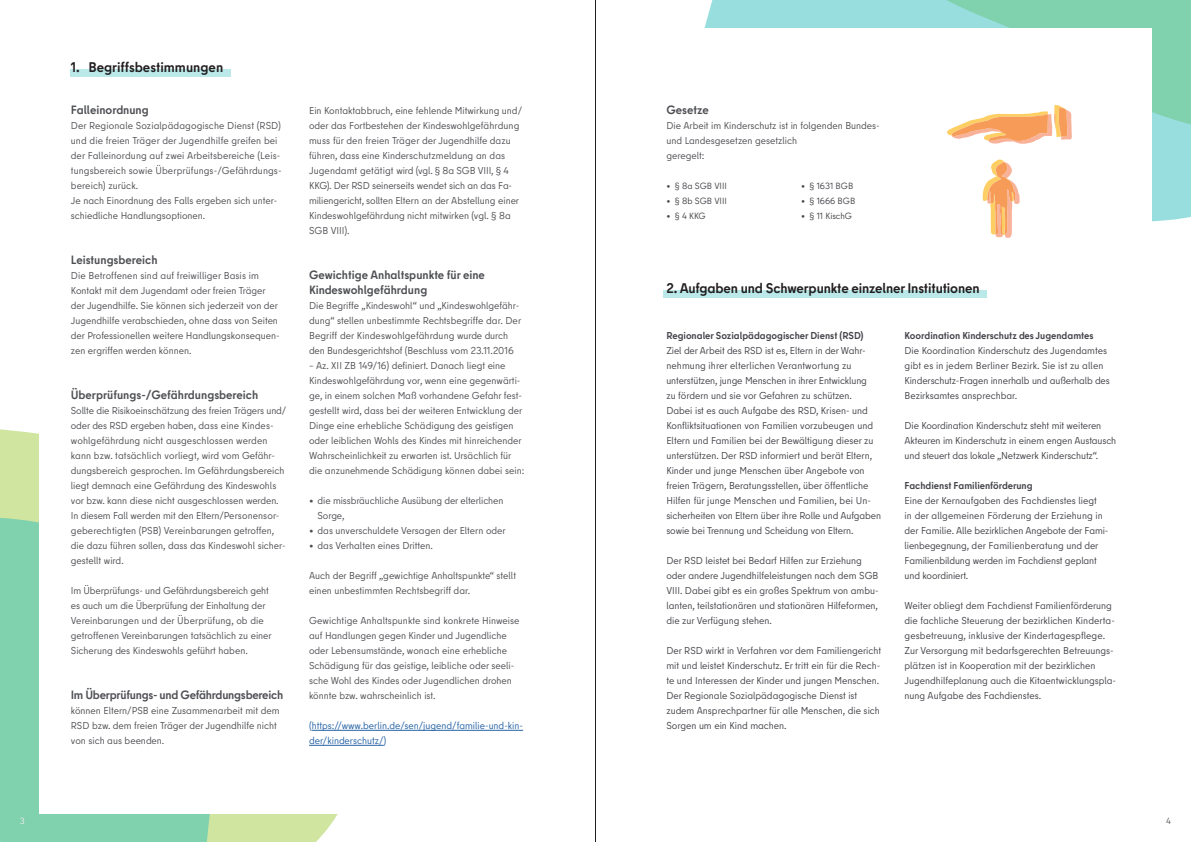
<style>
.page{position:relative;width:1191px;height:842px;background:#fff}
.page>*{position:absolute;margin:0;border:0;box-sizing:border-box;transform-origin:0 0}
.t1{font:700 14px "Berlin Type";letter-spacing:-.01em;color:#231f20}
.t2{font:700 12px/15px "Berlin Type";color:#4f5054}
.t3{font:700 12px "Berlin Type";letter-spacing:-.02em;color:#4f5054}
.t4{font:10px/15px "Berlin Type";color:#4f5054}
.t5{font:10px/15px "Berlin Type";color:#434449}
.t6{font:700 10px "Berlin Type";color:#434449}
.t7{font:10px/15px "Berlin Type";color:#2462a4}
.t8{font:9px "Berlin Type";color:#434449}
.t9{font:9px "Berlin Type";color:#5b5c61}
.t10{font:9px "Berlin Type";color:#fff}
</style>
<div class="page">
<svg style="left:0;top:429px;width:338px;height:413px;background:#d3e6a6"></svg>
<div style="left:0;top:508px;width:216px;height:334px;background:#80d1ae"></div>
<div style="left:40px;top:28px;width:516px;height:786px;background:#fff"></div>
<div style="left:70px;top:69px;width:160px;height:8px;background:#bbe9e9"></div>
<hr style="left:312px;top:730px;width:211px;height:1px;background:#2462a4">
<hr style="left:309px;top:745px;width:74px;height:1px;background:#2462a4">
<svg style="left:704px;top:0;width:487px;height:222px;background:#8ed8c8"></svg>
<div style="left:635px;top:28px;width:516px;height:786px;background:#fff"></div>
<div style="left:663px;top:290px;width:323px;height:8px;background:#bbe9e9"></div>
<svg style="left:982px;top:160px;width:37px;height:78px"></svg>
<svg style="left:947px;top:105px;width:124px;height:39px"></svg>
<hr style="left:595px;top:0;width:1px;height:842px;background:#231f20">
<p class="t10" style="left:20px;top:815px;width:7px">3</p>
<h1 class="t1" style="left:71px;top:58px;width:154px">1. Begriffsbestimmungen</h1>
<p class="t2" style="left:71px;top:103px;width:79px">Falleinordnung</p>
<p class="t4" style="left:71px;top:118px;width:212px">Der Regionale Sozialpädagogische Dienst (RSD) und die freien Träger der Jugendhilfe greifen bei der Falleinordung auf zwei Arbeitsbereiche (Leis&shy;tungsbereich sowie Überprüfungs-/Gefährdungs&shy;bereich) zurück.<br>Je nach Einordnung des Falls ergeben sich unter&shy;schiedliche Handlungsoptionen.</p>
<p class="t2" style="left:71px;top:253px;width:88px">Leistungsbereich</p>
<p class="t4" style="left:71px;top:268px;width:210px">Die Betroffenen sind auf freiwilliger Basis im Kontakt mit dem Jugendamt oder freien Träger der Jugendhilfe. Sie können sich jederzeit von der Jugendhilfe verabschieden, ohne dass von Seiten der Professionellen weitere Handlungskonsequen&shy;zen ergriffen werden können.</p>
<p class="t2" style="left:71px;top:388px;width:189px">Überprüfungs-/Gefährdungsbereich</p>
<p class="t4" style="left:71px;top:403px;width:217px">Sollte die Risikoeinschätzung des freien Trägers und/ oder des RSD ergeben haben, dass eine Kindes&shy;wohlgefährdung nicht ausgeschlossen werden kann bzw. tatsächlich vorliegt, wird vom Gefähr&shy;dungsbereich gesprochen. Im Gefährdungsbereich liegt demnach eine Gefährdung des Kindeswohls vor bzw. kann diese nicht ausgeschlossen werden.<br>In diesem Fall werden mit den Eltern/Personensor&shy;geberechtigten (PSB) Vereinbarungen getroffen, die dazu führen sollen, dass das Kindeswohl sicher&shy;gestellt wird.</p>
<p class="t4" style="left:71px;top:583px;width:202px">Im Überprüfungs- und Gefährdungsbereich geht es auch um die Überprüfung der Einhaltung der Vereinbarungen und der Überprüfung, ob die getroffenen Vereinbarungen tatsächlich zu einer Sicherung des Kindeswohls geführt haben.</p>
<p class="t3" style="left:71px;top:687px;width:214px">Im Überprüfungs- und Gefährdungsbereich</p>
<p class="t4" style="left:71px;top:703px;width:210px">können Eltern/PSB eine Zusammenarbeit mit dem<br>RSD bzw. dem freien Träger der Jugendhilfe nicht von sich aus beenden.</p>
<p class="t4" style="left:309px;top:103px;width:215px">Ein Kontaktabbruch, eine fehlende Mitwirkung und/ oder das Fortbestehen der Kindeswohlgefährdung muss für den freien Träger der Jugendhilfe dazu führen, dass eine Kinderschutzmeldung an das Jugendamt getätigt wird (vgl. § 8a SGB VIII, § 4<br>KKG). Der RSD seinerseits wendet sich an das Fa&shy;miliengericht, sollten Eltern an der Abstellung einer Kindeswohlgefährdung nicht mitwirken (vgl. § 8a SGB VIII).</p>
<p class="t2" style="left:309px;top:268px;width:177px">Gewichtige Anhaltspunkte für eine<br>Kindeswohlgefährdung</p>
<p class="t4" style="left:309px;top:298px;width:214px">Die Begriffe „Kindeswohl“ und „Kindeswohlgefähr&shy;dung“ stellen unbestimmte Rechtsbegriffe dar. Der Begriff der Kindeswohlgefährdung wurde durch den Bundesgerichtshof (Beschluss vom 23.11.2016</p>
<p class="t4" style="left:309px;top:358px;width:217px">– Az. XII ZB 149/16) definiert. Danach liegt eine Kindeswohlgefährdung vor, wenn eine gegenwärti&shy;ge, in einem solchen Maß vorhandene Gefahr fest&shy;gestellt wird, dass bei der weiteren Entwicklung der Dinge eine erhebliche Schädigung des geistigen oder leiblichen Wohls des Kindes mit hinreichender Wahrscheinlichkeit zu erwarten ist. Ursächlich für die anzunehmende Schädigung können dabei sein:</p>
<p class="t4" style="left:317px;top:493px;width:187px;text-indent:-8px">• die missbräuchliche Ausübung der elterlichen<br>Sorge,</p>
<p class="t4" style="left:309px;top:523px;width:198px">• das unverschuldete Versagen der Eltern oder</p>
<p class="t4" style="left:309px;top:538px;width:125px">• das Verhalten eines Dritten.</p>
<p class="t4" style="left:309px;top:568px;width:208px">Auch der Begriff „gewichtige Anhaltspunkte“ stellt einen unbestimmten Rechtsbegriff dar.</p>
<p class="t4" style="left:309px;top:613px;width:212px">Gewichtige Anhaltspunkte sind konkrete Hinweise auf Handlungen gegen Kinder und Jugendliche oder Lebensumstände, wonach eine erhebliche Schädigung für das geistige, leibliche oder seeli&shy;sche Wohl des Kindes oder Jugendlichen drohen könnte bzw. wahrscheinlich ist.</p>
<p class="t7" style="left:309px;top:718px;width:215px">(https://www.berlin.de/sen/jugend/familie-und-kin&shy;der/kinderschutz/)</p>
<p class="t2" style="left:666px;top:103px;width:44px">Gesetze</p>
<p class="t4" style="left:666px;top:118px;width:215px">Die Arbeit im Kinderschutz ist in folgenden Bundes&shy;und Landesgesetzen gesetzlich<br>geregelt:</p>
<p class="t8" style="left:666px;top:180px;width:62px">• § 8a SGB VIII</p>
<p class="t8" style="left:666px;top:195px;width:62px">• § 8b SGB VIII</p>
<p class="t8" style="left:666px;top:210px;width:41px">• § 4 KKG</p>
<p class="t8" style="left:801px;top:181px;width:54px">• § 1631 BGB</p>
<p class="t8" style="left:801px;top:196px;width:56px">• § 1666 BGB</p>
<p class="t8" style="left:801px;top:211px;width:52px">• § 11 KischG</p>
<h1 class="t1" style="left:666px;top:279px;width:315px">2. Aufgaben und Schwerpunkte einzelner Institutionen</h1>
<p class="t6" style="left:666px;top:329px;width:199px">Regionaler Sozialpädagogischer Dienst (RSD)</p>
<p class="t5" style="left:666px;top:343px;width:216px">Ziel der Arbeit des RSD ist es, Eltern in der Wahr&shy;nehmung ihrer elterlichen Verantwortung zu unterstützen, junge Menschen in ihrer Entwicklung<br>zu fördern und sie vor Gefahren zu schützen.<br>Dabei ist es auch Aufgabe des RSD, Krisen- und Konfliktsituationen von Familien vorzubeugen und Eltern und Familien bei der Bewältigung dieser zu unterstützen. Der RSD informiert und berät Eltern, Kinder und junge Menschen über Angebote von freien Trägern, Beratungsstellen, über öffentliche Hilfen für junge Menschen und Familien, bei Un&shy;sicherheiten von Eltern über ihre Rolle und Aufgaben sowie bei Trennung und Scheidung von Eltern.</p>
<p class="t5" style="left:666px;top:553px;width:214px">Der RSD leistet bei Bedarf Hilfen zur Erziehung oder andere Jugendhilfeleistungen nach dem SGB VIII. Dabei gibt es ein großes Spektrum von ambu&shy;lanten, teilstationären und stationären Hilfeformen, die zur Verfügung stehen.</p>
<p class="t5" style="left:666px;top:643px;width:216px">Der RSD wirkt in Verfahren vor dem Familiengericht mit und leistet Kinderschutz. Er tritt ein für die Rech&shy;te und Interessen der Kinder und jungen Menschen.<br>Der Regionale Sozialpädagogische Dienst ist zudem Ansprechpartner für alle Menschen, die sich Sorgen um ein Kind machen.</p>
<p class="t6" style="left:904px;top:329px;width:190px">Koordination Kinderschutz des Jugendamtes</p>
<p class="t5" style="left:904px;top:343px;width:207px">Die Koordination Kinderschutz des Jugendamtes gibt es in jedem Berliner Bezirk. Sie ist zu allen Kinderschutz-Fragen innerhalb und außerhalb des Bezirksamtes ansprechbar.</p>
<p class="t5" style="left:904px;top:418px;width:213px">Die Koordination Kinderschutz steht mit weiteren<br>Akteuren im Kinderschutz in einem engen Austausch und steuert das lokale „Netzwerk Kinderschutz“.</p>
<p class="t6" style="left:904px;top:479px;width:129px">Fachdienst Familienförderung</p>
<p class="t5" style="left:904px;top:493px;width:205px">Eine der Kernaufgaben des Fachdienstes liegt<br>in der allgemeinen Förderung der Erziehung in der Familie. Alle bezirklichen Angebote der Fami&shy;lienbegegnung, der Familienberatung und der Familienbildung werden im Fachdienst geplant und koordiniert.</p>
<p class="t5" style="left:904px;top:598px;width:213px">Weiter obliegt dem Fachdienst Familienförderung die fachliche Steuerung der bezirklichen Kinderta&shy;gesbetreuung, inklusive der Kindertagespflege.<br>Zur Versorgung mit bedarfsgerechten Betreuungs&shy;plätzen ist in Kooperation mit der bezirklichen Jugendhilfeplanung auch die Kitaentwicklungspla&shy;nung Aufgabe des Fachdienstes.</p>
<p class="t9" style="left:1166px;top:815px;width:6px">4</p>
</div>
